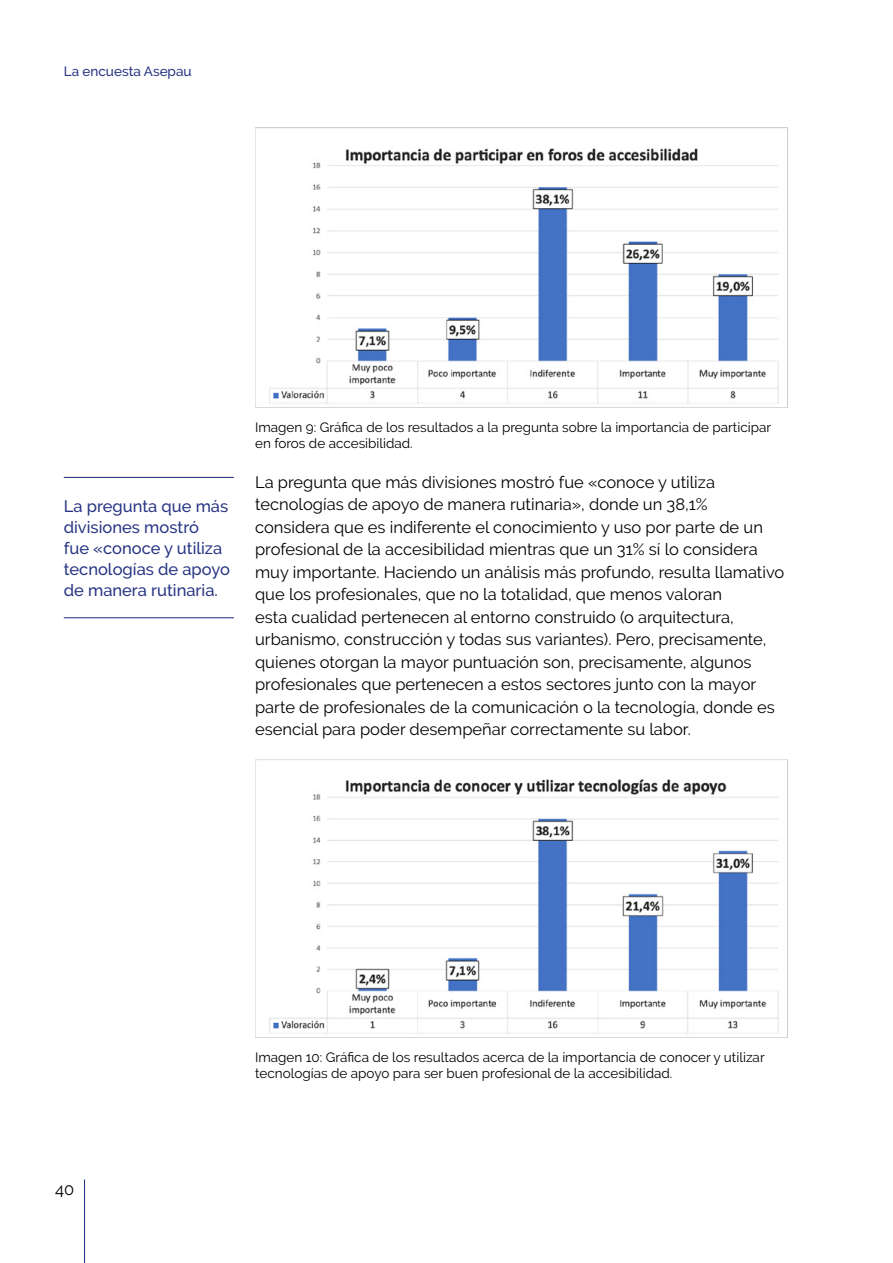
<style>
.page{position:relative;width:893px;height:1263px;background:#fff}
.page>*{position:absolute;margin:0;border:0;box-sizing:border-box;transform-origin:0 0}
.Párrafo_normal{font:16.5px/22.5px "Raleway";color:#000}
.Frase_destacada{font:500 16.5px/21px "Raleway";color:#283583}
.Pie_de_foto{font:13.5px/16.2px "Raleway";color:#000}
.t1{font:500 13.5px "Raleway";color:#283583}
</style>
<div class="page">
<hr style="left:84px;top:1179px;width:1px;height:84px;background:#283583">
<img style="left:255px;top:128px;width:531px;height:279px">
<img style="left:255px;top:759px;width:532px;height:278px">
<hr style="left:64px;top:477px;width:170px;height:1px;background:#283583">
<hr style="left:64px;top:617px;width:170px;height:1px;background:#283583">
<p class="t1" style="left:64px;top:64px;width:129px">La encuesta Asepau</p>
<p class="Frase_destacada" style="left:64px;top:496px;width:168px">La pregunta que más divisiones mostró<br>fue «conoce y utiliza tecnologías de apoyo de manera rutinaria.</p>
<p class="Pie_de_foto" style="left:255px;top:419px;width:517px">Imagen 9: Gráfica de los resultados a la pregunta sobre la importancia de participar en foros de accesibilidad.</p>
<p class="Párrafo_normal" style="left:255px;top:471px;width:531px">La pregunta que más divisiones mostró fue «conoce y utiliza tecnologías de apoyo de manera rutinaria», donde un 38,1% considera que es indiferente el conocimiento y uso por parte de un profesional de la accesibilidad mientras que un 31% sí lo considera muy importante. Haciendo un análisis más profundo, resulta llamativo que los profesionales, que no la totalidad, que menos valoran<br>esta cualidad pertenecen al entorno construido (o arquitectura, urbanismo, construcción y todas sus variantes). Pero, precisamente, quienes otorgan la mayor puntuación son, precisamente, algunos profesionales que pertenecen a estos sectores junto con la mayor parte de profesionales de la comunicación o la tecnología, donde es esencial para poder desempeñar correctamente su labor.</p>
<p class="Párrafo_normal" style="left:55px;top:1177px;width:21px">40</p>
<p class="Pie_de_foto" style="left:255px;top:1049px;width:511px">Imagen 10: Gráfica de los resultados acerca de la importancia de conocer y utilizar tecnologías de apoyo para ser buen profesional de la accesibilidad.</p>
</div>
